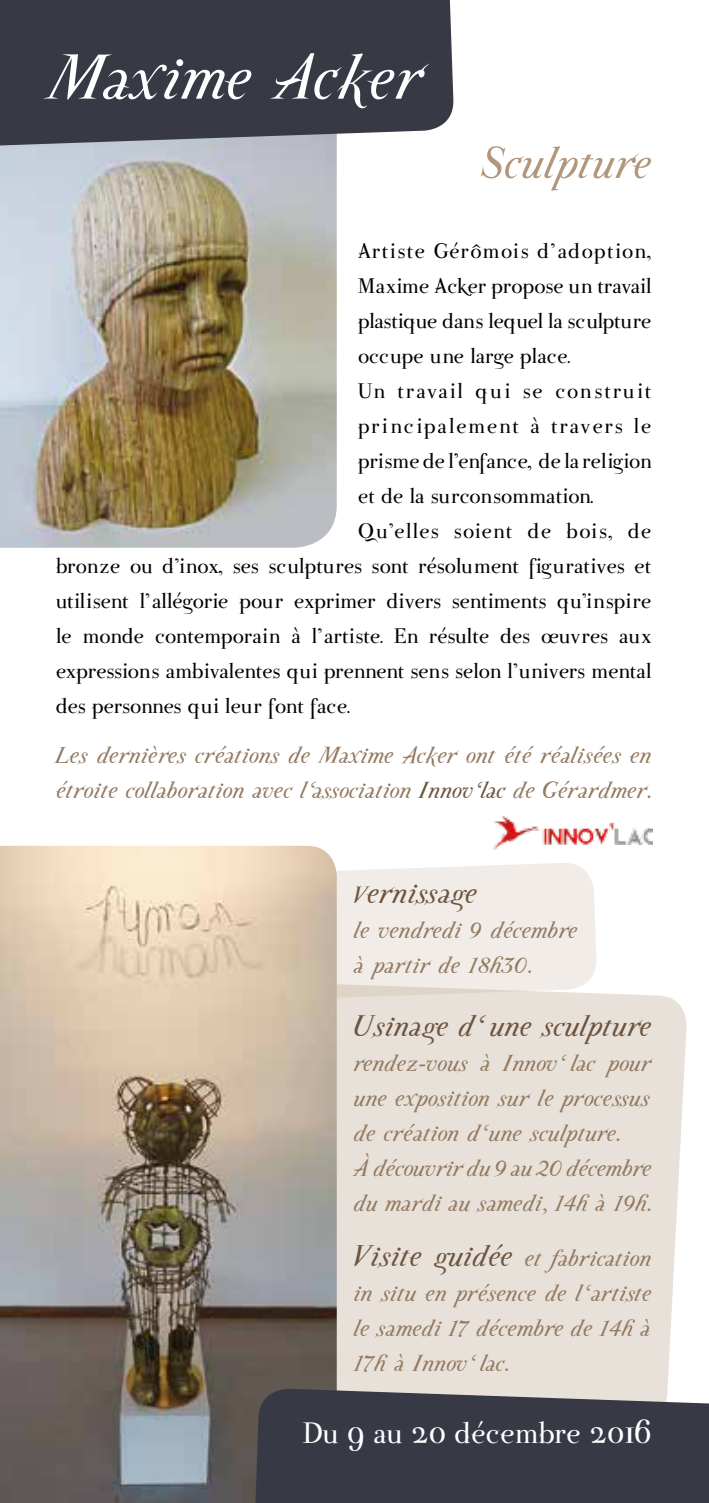
<style>
.page{position:relative;width:709px;height:1503px;background:#fff}
.page>*{position:absolute;margin:0;border:0;box-sizing:border-box;transform-origin:0 0}
.t1{font:italic 75px "Parma Petit";color:#fff}
.t2{font:italic 52.5px "Parma Petit";color:#b1987c}
.t3{font:italic 35px "Parma Petit";color:#6c543d}
.t4{font:35px "Parma Petit";color:#fff}
.t5{font:italic 27.5px/35px "Parma Petit";color:#92795f}
.t6{font:25px "Parma Petit";color:#000}
.t7{font:25px "Parma Petit";letter-spacing:.05em;color:#000}
.t8{font:25px "Parma Petit";letter-spacing:.075em;color:#000}
.s1{color:#6c543d}
.s2{font-size:27.5px}
.s3{font-size:35px;color:#6c543d}
</style>
<div class="page">
<div style="left:337px;top:993px;width:350px;height:394px;background:#e8e1d9"></div>
<img style="left:0;top:147px;width:337px;height:401px">
<svg style="left:337px;top:863px;width:260px;height:143px;fill:#f1ece7"></svg>
<img style="left:0;top:845px;width:337px;height:657px">
<svg style="left:0;top:0;width:454px;height:147px;fill:#373a45"></svg>
<svg style="left:254px;top:1387px;width:455px;height:115px;fill:#373a45"></svg>
<img style="left:493px;top:816px;width:159px;height:33px">
<h1 class="t1" style="left:49px;top:36px;width:376px">Maxime Acker</h1>
<h2 class="t2" style="left:481px;top:134px;width:172px">Sculpture</h2>
<p class="t7" style="left:358px;top:237px;width:295px">Artiste Gérômois d'adoption,</p>
<p class="t6" style="left:358px;top:272px;width:295px">Maxime Acker propose un travail</p>
<p class="t6" style="left:358px;top:307px;width:295px">plastique dans lequel la sculpture</p>
<p class="t6" style="left:358px;top:342px;width:213px">occupe une large place.</p>
<p class="t8" style="left:358px;top:377px;width:295px">Un travail qui se construit</p>
<p class="t8" style="left:358px;top:412px;width:295px">principalement à travers le</p>
<p class="t6" style="left:358px;top:447px;width:295px">prisme de l’enfance, de la religion</p>
<p class="t6" style="left:358px;top:482px;width:236px">et de la surconsommation.</p>
<p class="t7" style="left:358px;top:517px;width:295px">Qu’elles soient de bois, de</p>
<p class="t6" style="left:56px;top:552px;width:597px">bronze ou d'inox, ses sculptures sont résolument figuratives et</p>
<p class="t6" style="left:56px;top:587px;width:597px">utilisent l'allégorie pour exprimer divers sentiments qu'inspire</p>
<p class="t6" style="left:56px;top:622px;width:597px">le monde contemporain à l'artiste. En résulte des œuvres aux</p>
<p class="t6" style="left:56px;top:657px;width:597px">expressions ambivalentes qui prennent sens selon l'univers mental</p>
<p class="t6" style="left:56px;top:692px;width:295px">des personnes qui leur font face.</p>
<p class="t5" style="left:56px;top:738px;width:597px">Les dernières créations de Maxime Acker ont été réalisées en étroite collaboration avec l'association <span class="s1">Innov'lac</span> de Gérardmer.</p>
<h3 class="t3" style="left:354px;top:874px;width:125px"><span class="s2">V</span>ernissage</h3>
<p class="t5" style="left:354px;top:913px;width:225px">le vendredi 9 décembre à partir de 18h30.</p>
<h3 class="t3" style="left:354px;top:1006px;width:299px">Usinage d' une sculpture</h3>
<p class="t5" style="left:354px;top:1046px;width:299px">rendez-vous à Innov' lac pour une exposition sur le processus de création d' une sculpture.<br>À découvrir du 9 au 20 décembre du mardi au samedi, 14h à 19h.</p>
<p class="t5" style="left:354px;top:1241px;width:299px;text-align:justify"><span class="s3">Visite guidée</span> et fabrication in situ en présence de l'artiste le samedi 17 décembre de 14h à 17h à Innov' lac.</p>
<h3 class="t4" style="left:302px;top:1413px;width:352px">Du 9 au 20 décembre 2016</h3>
</div>
